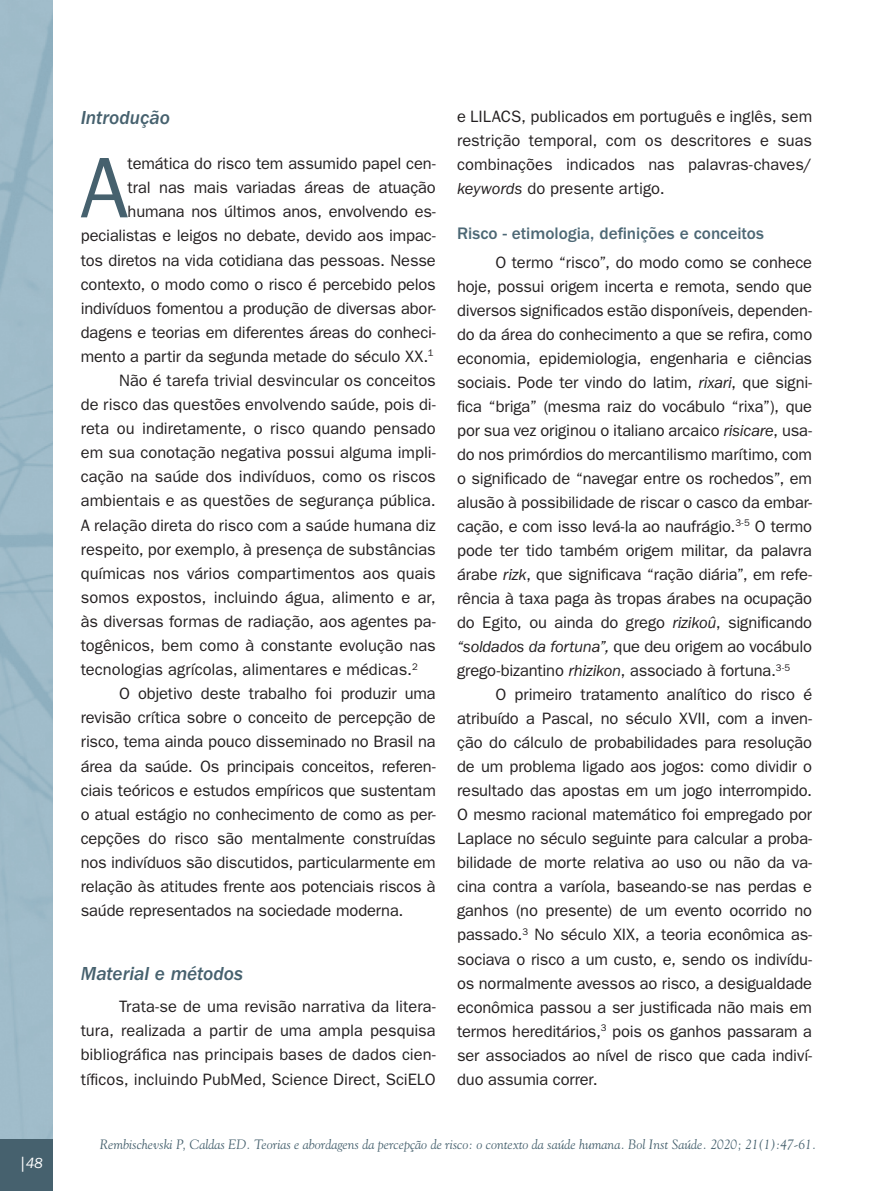
<style>
.page{position:relative;width:893px;height:1191px;background:#fff}
.page>*{position:absolute;margin:0;border:0;box-sizing:border-box;transform-origin:0 0}
.t1{font:86.4px "ITC Franklin Gothic Std";color:#46616e}
.t2{font:19.5px "ITC Franklin Gothic Std Med It";letter-spacing:-.005em;color:#46616e}
.t3{font:500 17.25px "ITC Franklin Gothic Std";color:#4d6875}
.t4{font:16.5px/24px "ITC Franklin Gothic Std";letter-spacing:-.005em;color:#231f20;text-align:justify}
.t5{font:italic 15px "ITC Franklin Gothic Std";color:#fff}
.t6{font:italic 13.5px "Goudy Std";color:#46616e}
.s1{font-style:italic}
</style>
<div class="page">
<div style="left:0;top:1139px;width:53px;height:52px;background:#46616e"></div>
<p class="t5" style="left:19px;top:1154px;width:26px">| 48</p>
<p class="t2" style="left:81px;top:107px;width:91px">Introdução</p>
<h1 class="t1" style="left:80px;top:138px;width:50px">A</h1>
<p class="t4" style="left:128px;top:152px;width:310px">temática do risco tem assumido papel cen-</p>
<p class="t4" style="left:128px;top:176px;width:310px">tral nas mais variadas áreas de atuação</p>
<p class="t4" style="left:128px;top:200px;width:310px">humana nos últimos anos, envolvendo es-</p>
<p class="t4" style="left:81px;top:224px;width:357px">pecialistas e leigos no debate, devido aos impac-</p>
<p class="t4" style="left:81px;top:248px;width:357px">tos diretos na vida cotidiana das pessoas. Nesse</p>
<p class="t4" style="left:81px;top:272px;width:357px">contexto, o modo como o risco é percebido pelos</p>
<p class="t4" style="left:81px;top:296px;width:357px">indivíduos fomentou a produção de diversas abor-</p>
<p class="t4" style="left:81px;top:320px;width:357px">dagens e teorias em diferentes áreas do conheci-</p>
<p class="t4" style="left:81px;top:344px;width:354px">mento a partir da segunda metade do século XX.<sup>1</sup></p>
<p class="t4" style="left:119px;top:368px;width:318px">Não é tarefa trivial desvincular os conceitos</p>
<p class="t4" style="left:81px;top:392px;width:357px">de risco das questões envolvendo saúde, pois di-</p>
<p class="t4" style="left:81px;top:417px;width:357px">reta ou indiretamente, o risco quando pensado</p>
<p class="t4" style="left:81px;top:441px;width:357px">em sua conotação negativa possui alguma impli-</p>
<p class="t4" style="left:81px;top:465px;width:357px">cação na saúde dos indivíduos, como os riscos</p>
<p class="t4" style="left:81px;top:489px;width:357px">ambientais e as questões de segurança pública.</p>
<p class="t4" style="left:81px;top:513px;width:356px">A relação direta do risco com a saúde humana diz</p>
<p class="t4" style="left:81px;top:537px;width:357px">respeito, por exemplo, à presença de substâncias</p>
<p class="t4" style="left:81px;top:561px;width:357px">químicas nos vários compartimentos aos quais</p>
<p class="t4" style="left:81px;top:585px;width:357px">somos expostos, incluindo água, alimento e ar,</p>
<p class="t4" style="left:81px;top:609px;width:357px">às diversas formas de radiação, aos agentes pa-</p>
<p class="t4" style="left:81px;top:633px;width:357px">togênicos, bem como à constante evolução nas</p>
<p class="t4" style="left:81px;top:657px;width:339px">tecnologias agrícolas, alimentares e médicas.<sup>2</sup></p>
<p class="t4" style="left:119px;top:681px;width:318px">O objetivo deste trabalho foi produzir uma</p>
<p class="t4" style="left:81px;top:706px;width:357px">revisão crítica sobre o conceito de percepção de</p>
<p class="t4" style="left:81px;top:730px;width:357px">risco, tema ainda pouco disseminado no Brasil na</p>
<p class="t4" style="left:81px;top:754px;width:357px">área da saúde. Os principais conceitos, referen-</p>
<p class="t4" style="left:81px;top:778px;width:357px">ciais teóricos e estudos empíricos que sustentam</p>
<p class="t4" style="left:81px;top:802px;width:357px">o atual estágio no conhecimento de como as per-</p>
<p class="t4" style="left:81px;top:826px;width:357px">cepções do risco são mentalmente construídas</p>
<p class="t4" style="left:81px;top:850px;width:357px">nos indivíduos são discutidos, particularmente em</p>
<p class="t4" style="left:81px;top:874px;width:357px">relação às atitudes frente aos potenciais riscos à</p>
<p class="t4" style="left:81px;top:898px;width:324px">saúde representados na sociedade moderna.</p>
<p class="t2" style="left:81px;top:962px;width:164px">Material e métodos</p>
<p class="t4" style="left:81px;top:994px;width:357px;text-indent:38px">Trata-se de uma revisão narrativa da litera&shy;tura, realizada a partir de uma ampla pesquisa bibliográfica nas principais bases de dados cien&shy;tíficos, incluindo PubMed, Science Direct, SciELO</p>
<p class="t4" style="left:457px;top:104px;width:357px">e LILACS, publicados em português e inglês, sem restrição temporal, com os descritores e suas combinações indicados nas palavras-chaves/ <span class="s1">keywords</span> do presente artigo.</p>
<p class="t3" style="left:457px;top:224px;width:308px">Risco - etimologia, definições e conceitos</p>
<p class="t4" style="left:457px;top:250px;width:357px;text-indent:38px">O termo “risco”, do modo como se conhece hoje, possui origem incerta e remota, sendo que diversos significados estão disponíveis, dependen&shy;do da área do conhecimento a que se refira, como economia, epidemiologia, engenharia e ciências sociais. Pode ter vindo do latim, <span class="s1">rixari</span>, que signi&shy;fica “briga” (mesma raiz do vocábulo “rixa”), que por sua vez originou o italiano arcaico <span class="s1">risicare</span>, usa&shy;do nos primórdios do mercantilismo marítimo, com o significado de “navegar entre os rochedos”, em alusão à possibilidade de riscar o casco da embar&shy;cação, e com isso levá-la ao naufrágio.<sup>3-5</sup> O termo pode ter tido também origem militar, da palavra árabe <span class="s1">rizk</span>, que significava “ração diária”, em refe&shy;rência à taxa paga às tropas árabes na ocupação do Egito, ou ainda do grego <span class="s1">rizikoû</span>, significando <span class="s1">“soldados da fortuna”,</span> que deu origem ao vocábulo grego-bizantino <span class="s1">rhizikon</span>, associado à fortuna.<sup>3-5</sup></p>
<p class="t4" style="left:457px;top:682px;width:357px;text-indent:38px">O primeiro tratamento analítico do risco é atribuído a Pascal, no século XVII, com a inven&shy;ção do cálculo de probabilidades para resolução de um problema ligado aos jogos: como dividir o resultado das apostas em um jogo interrompido.<br>O mesmo racional matemático foi empregado por Laplace no século seguinte para calcular a proba&shy;bilidade de morte relativa ao uso ou não da va&shy;cina contra a varíola, baseando-se nas perdas e ganhos (no presente) de um evento ocorrido no passado.<sup>3</sup> No século XIX, a teoria econômica as&shy;sociava o risco a um custo, e, sendo os indivídu&shy;os normalmente avessos ao risco, a desigualdade econômica passou a ser justificada não mais em termos hereditários,<sup>3</sup> pois os ganhos passaram a ser associados ao nível de risco que cada indiví&shy;duo assumia correr.</p>
<p class="t6" style="left:100px;top:1136px;width:718px">Rembischevski P, Caldas ED. Teorias e abordagens da percepção de risco: o contexto da saúde humana. Bol Inst Saúde. 2020; 21(1):47-61.</p>
</div>
